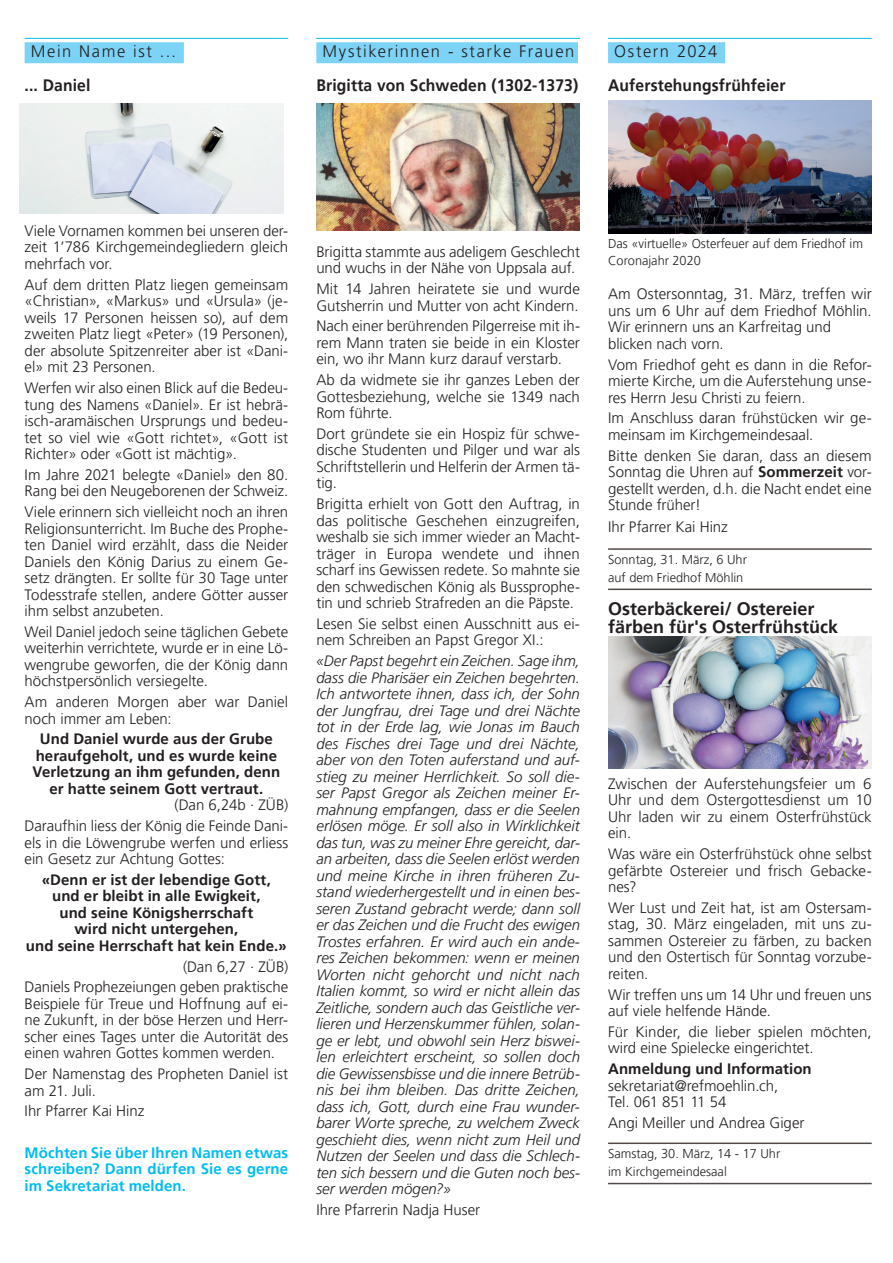
<style>
.page{position:relative;width:893px;height:1263px;background:#fff}
.page>*{position:absolute;margin:0;border:0;box-sizing:border-box;transform-origin:0 0}
.t1{font:700 18px/17.5px "Frutiger LT Pro";color:#231f20}
.t2{font:700 16.5px "Frutiger LT Pro";letter-spacing:.01em;color:#231f20;scale:.95 1}
.t3{font:300 16.5px "Frutiger LT Pro";letter-spacing:.095em;color:#231f20}
.t4{font:300 15px/16.5px "Frutiger LT Pro";color:#231f20;text-align:justify}
.t5{font:italic 300 15px/16.5px "Frutiger LT Pro";color:#231f20;text-align:justify}
.t6{font:700 15px/16.5px "Frutiger LT Pro";letter-spacing:.005em;color:#231f20;text-align:center}
.t7{font:700 15px/16.5px "Frutiger LT Pro";letter-spacing:.005em;color:#01bdf2;text-align:justify}
.t8{font:300 12.75px/17.5px "Frutiger LT Pro";color:#231f20}
.s1{font-weight:700}
</style>
<div class="page">
<hr style="left:25px;top:38px;width:263px;height:1px;background:#01bdf2">
<div style="left:25px;top:42px;width:159px;height:21px;background:#7dd3f6"></div>
<hr style="left:316px;top:38px;width:264px;height:1px;background:#01bdf2">
<div style="left:316px;top:42px;width:262px;height:21px;background:#7dd3f6"></div>
<hr style="left:608px;top:38px;width:264px;height:1px;background:#01bdf2">
<div style="left:608px;top:42px;width:117px;height:21px;background:#7dd3f6"></div>
<hr style="left:608px;top:548px;width:264px;height:2px;background:#524a47">
<hr style="left:608px;top:588px;width:264px;height:2px;background:#524a47">
<hr style="left:608px;top:1142px;width:264px;height:2px;background:#524a47">
<hr style="left:608px;top:1183px;width:264px;height:1px;background:#524a47">
<img style="left:608px;top:101px;width:264px;height:133px">
<img style="left:608px;top:637px;width:264px;height:131px">
<img style="left:20px;top:104px;width:263px;height:109px">
<img style="left:316px;top:104px;width:264px;height:126px">
<p class="t3" style="left:31px;top:42px;width:147px">Mein Name ist ...</p>
<p class="t2" style="left:25px;top:75px;width:71px">... Daniel</p>
<p class="t3" style="left:323px;top:42px;width:253px">Mystikerinnen - starke Frauen</p>
<p class="t2" style="left:316px;top:75px;width:277px">Brigitta von Schweden (1302-1373)</p>
<p class="t3" style="left:614px;top:42px;width:105px">Ostern 2024</p>
<p class="t2" style="left:608px;top:75px;width:188px">Auferstehungsfrühfeier</p>
<p class="t4" style="left:25px;top:223px;width:265px">Viele Vornamen kommen bei unseren der&shy;zeit 1’786 Kirchgemeindegliedern gleich mehrfach vor.</p>
<p class="t4" style="left:25px;top:276px;width:265px">Auf dem dritten Platz liegen gemeinsam «Christian», «Markus» und «Ursula» (je&shy;weils 17 Personen heissen so), auf dem zweiten Platz liegt «Peter» (19 Personen), der absolute Spitzenreiter aber ist «Dani&shy;el» mit 23 Personen.</p>
<p class="t4" style="left:25px;top:380px;width:265px">Werfen wir also einen Blick auf die Bedeu&shy;tung des Namens «Daniel». Er ist hebrä&shy;isch-aramäischen Ursprungs und bedeu&shy;tet so viel wie «Gott richtet», «Gott ist Richter» oder «Gott ist mächtig».</p>
<p class="t4" style="left:25px;top:466px;width:265px">Im Jahre 2021 belegte «Daniel» den 80.<br>Rang bei den Neugeborenen der Schweiz.</p>
<p class="t4" style="left:25px;top:504px;width:265px">Viele erinnern sich vielleicht noch an ihren Religionsunterricht. Im Buche des Prophe&shy;ten Daniel wird erzählt, dass die Neider Daniels den König Darius zu einem Ge&shy;setz drängten. Er sollte für 30 Tage unter Todesstrafe stellen, andere Götter ausser ihm selbst anzubeten.</p>
<p class="t4" style="left:25px;top:623px;width:265px">Weil Daniel jedoch seine täglichen Gebete weiterhin verrichtete, wurde er in eine Lö&shy;wengrube geworfen, die der König dann höchstpersönlich versiegelte.</p>
<p class="t4" style="left:25px;top:694px;width:265px">Am anderen Morgen aber war Daniel noch immer am Leben:</p>
<p class="t6" style="left:33px;top:731px;width:249px">Und Daniel wurde aus der Grube heraufgeholt, und es wurde keine<br>Verletzung an ihm gefunden, denn er hatte seinem Gott vertraut.</p>
<p class="t4" style="left:25px;top:795px;width:265px;line-height:20.7px;text-align:right">(Dan 6,24b · ZÜB)<br>Daraufhin liess der König die Feinde Dani-</p>
<p class="t4" style="left:25px;top:834px;width:265px">els in die Löwengrube werfen und erliess ein Gesetz zur Achtung Gottes:</p>
<p class="t6" style="left:26px;top:871px;width:262px">«Denn er ist der lebendige Gott,<br>und er bleibt in alle Ewigkeit,<br>und seine Königsherrschaft<br>wird nicht untergehen,<br>und seine Herrschaft hat kein Ende.»</p>
<p class="t4" style="left:25px;top:956px;width:265px;line-height:20.7px;text-align:right">(Dan 6,27 · ZÜB)<br>Daniels Prophezeiungen geben praktische</p>
<p class="t4" style="left:25px;top:995px;width:265px">Beispiele für Treue und Hoffnung auf ei&shy;ne Zukunft, in der böse Herzen und Herr&shy;scher eines Tages unter die Autorität des einen wahren Gottes kommen werden.</p>
<p class="t4" style="left:25px;top:1066px;width:265px">Der Namenstag des Propheten Daniel ist am 21. Juli.</p>
<p class="t4" style="left:25px;top:1103px;width:121px">Ihr Pfarrer Kai Hinz</p>
<p class="t7" style="left:25px;top:1144px;width:265px">Möchten Sie über Ihren Namen etwas schreiben? Dann dürfen Sie es gerne im Sekretariat melden.</p>
<p class="t4" style="left:316px;top:243px;width:265px">Brigitta stammte aus adeligem Geschlecht und wuchs in der Nähe von Uppsala auf.</p>
<p class="t4" style="left:316px;top:281px;width:265px">Mit 14 Jahren heiratete sie und wurde<br>Gutsherrin und Mutter von acht Kindern.</p>
<p class="t4" style="left:316px;top:318px;width:265px">Nach einer berührenden Pilgerreise mit ih&shy;rem Mann traten sie beide in ein Kloster ein, wo ihr Mann kurz darauf verstarb.</p>
<p class="t4" style="left:316px;top:372px;width:265px">Ab da widmete sie ihr ganzes Leben der Gottesbeziehung, welche sie 1349 nach Rom führte.</p>
<p class="t4" style="left:316px;top:425px;width:265px">Dort gründete sie ein Hospiz für schwe&shy;dische Studenten und Pilger und war als Schriftstellerin und Helferin der Armen tä&shy;tig.</p>
<p class="t4" style="left:316px;top:496px;width:265px">Brigitta erhielt von Gott den Auftrag, in das politische Geschehen einzugreifen, weshalb sie sich immer wieder an Macht&shy;träger in Europa wendete und ihnen scharf ins Gewissen redete. So mahnte sie den schwedischen König als Bussprophe&shy;tin und schrieb Strafreden an die Päpste.</p>
<p class="t4" style="left:316px;top:615px;width:265px">Lesen Sie selbst einen Ausschnitt aus ei&shy;nem Schreiben an Papst Gregor XI.:</p>
<p class="t5" style="left:316px;top:653px;width:265px">«Der Papst begehrt ein Zeichen. Sage ihm, dass die Pharisäer ein Zeichen begehrten.<br>Ich antwortete ihnen, dass ich, der Sohn der Jungfrau, drei Tage und drei Nächte tot in der Erde lag, wie Jonas im Bauch des Fisches drei Tage und drei Nächte, aber von den Toten auferstand und auf&shy;stieg zu meiner Herrlichkeit. So soll die&shy;ser Papst Gregor als Zeichen meiner Er&shy;mahnung empfangen, dass er die Seelen erlösen möge. Er soll also in Wirklichkeit das tun, was zu meiner Ehre gereicht, dar&shy;an arbeiten, dass die Seelen erlöst werden und meine Kirche in ihren früheren Zu&shy;stand wiederhergestellt und in einen bes&shy;seren Zustand gebracht werde; dann soll er das Zeichen und die Frucht des ewigen Trostes erfahren. Er wird auch ein ande&shy;res Zeichen bekommen: wenn er meinen Worten nicht gehorcht und nicht nach Italien kommt, so wird er nicht allein das Zeitliche, sondern auch das Geistliche ver&shy;lieren und Herzenskummer fühlen, solan&shy;ge er lebt, und obwohl sein Herz biswei&shy;len erleichtert erscheint, so sollen doch die Gewissensbisse und die innere Betrüb&shy;nis bei ihm bleiben. Das dritte Zeichen, dass ich, Gott, durch eine Frau wunder&shy;barer Worte spreche, zu welchem Zweck geschieht dies, wenn nicht zum Heil und Nutzen der Seelen und dass die Schlech&shy;ten sich bessern und die Guten noch bes&shy;ser werden mögen?»</p>
<p class="t4" style="left:316px;top:1201px;width:165px">Ihre Pfarrerin Nadja Huser</p>
<p class="t8" style="left:608px;top:235px;width:256px">Das «virtuelle» Osterfeuer auf dem Friedhof im<br>Coronajahr 2020</p>
<p class="t4" style="left:608px;top:286px;width:265px;text-align:left">Am Ostersonntag, 31. März, treffen wir uns um 6 Uhr auf dem Friedhof Möhlin.<br>Wir erinnern uns an Karfreitag und blicken nach vorn.</p>
<p class="t4" style="left:608px;top:356px;width:265px">Vom Friedhof geht es dann in die Refor&shy;mierte Kirche, um die Auferstehung unse&shy;res Herrn Jesu Christi zu feiern.</p>
<p class="t4" style="left:608px;top:410px;width:265px">Im Anschluss daran frühstücken wir ge&shy;meinsam im Kirchgemeindesaal.</p>
<p class="t4" style="left:608px;top:447px;width:265px">Bitte denken Sie daran, dass an diesem Sonntag die Uhren auf <span class="s1">Sommerzeit</span> vor&shy;gestellt werden, d.h. die Nacht endet eine Stunde früher!</p>
<p class="t4" style="left:608px;top:519px;width:121px">Ihr Pfarrer Kai Hinz</p>
<p class="t8" style="left:608px;top:551px;width:140px">Sonntag, 31. März, 6 Uhr auf dem Friedhof Möhlin</p>
<p class="t1" style="left:608px;top:600px;width:232px">Osterbäckerei/ Ostereier färben für's Osterfrühstück</p>
<p class="t4" style="left:608px;top:775px;width:265px">Zwischen der Auferstehungsfeier um 6<br>Uhr und dem Ostergottesdienst um 10<br>Uhr laden wir zu einem Osterfrühstück ein.</p>
<p class="t4" style="left:608px;top:846px;width:265px">Was wäre ein Osterfrühstück ohne selbst gefärbte Ostereier und frisch Gebacke&shy;nes?</p>
<p class="t4" style="left:608px;top:899px;width:265px">Wer Lust und Zeit hat, ist am Ostersam&shy;stag, 30. März eingeladen, mit uns zu&shy;sammen Ostereier zu färben, zu backen und den Ostertisch für Sonntag vorzube&shy;reiten.</p>
<p class="t4" style="left:608px;top:986px;width:265px">Wir treffen uns um 14 Uhr und freuen uns auf viele helfende Hände.</p>
<p class="t4" style="left:608px;top:1023px;width:265px">Für Kinder, die lieber spielen möchten, wird eine Spielecke eingerichtet.</p>
<p class="t6" style="left:608px;top:1061px;width:205px">Anmeldung und Information</p>
<p class="t4" style="left:608px;top:1077px;width:172px">sekretariat@refmoehlin.ch,<br>Tel. 061 851 11 54</p>
<p class="t4" style="left:608px;top:1114px;width:198px">Angi Meiller und Andrea Giger</p>
<p class="t8" style="left:608px;top:1145px;width:174px">Samstag, 30. März, 14 - 17 Uhr im Kirchgemeindesaal</p>
</div>
